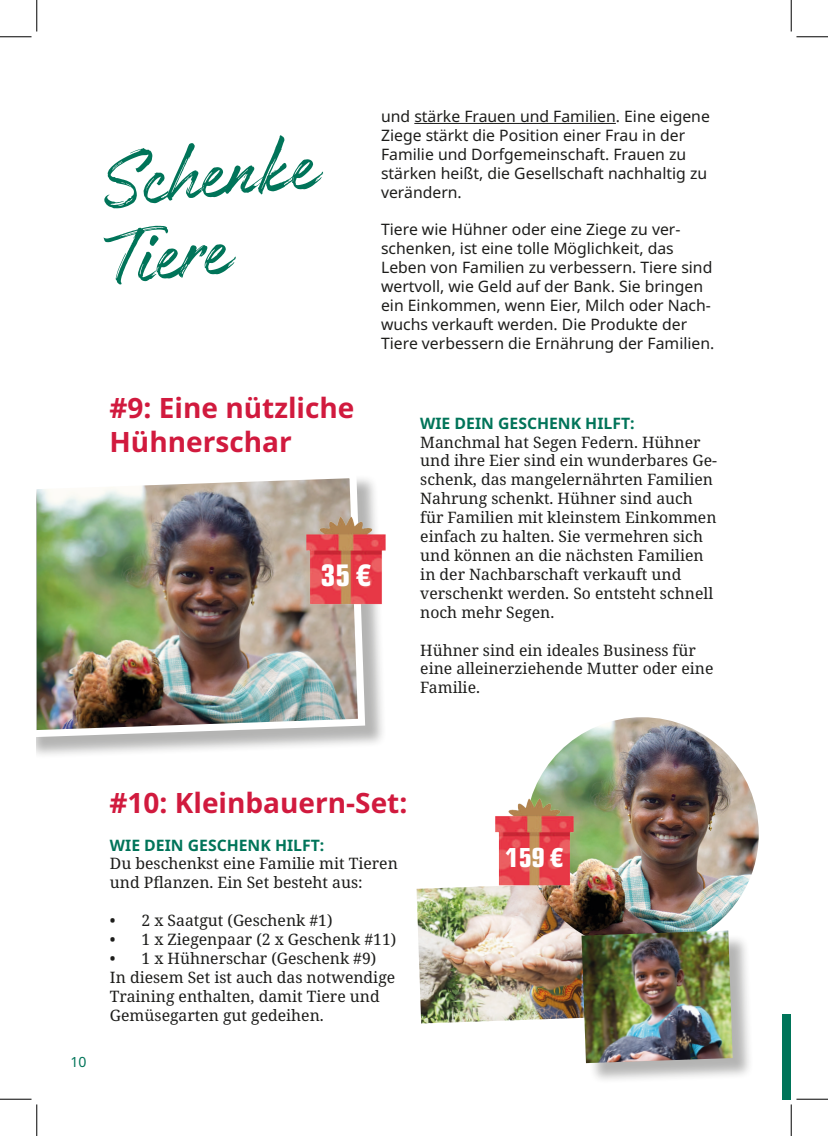
<style>
.page{position:relative;width:828px;height:1136px;background:#fff}
.page>*{position:absolute;margin:0;border:0;box-sizing:border-box;transform-origin:0 0}
.t1{font:87.5px/77px "Authenia Textured";color:#007459}
.t2{font:700 condensed 29.75px "Eurostile LT Pro";color:#fff}
.t3{font:700 28px/33.6px "Noto Sans";color:#d11a3e}
.t4{font:700 condensed 26.25px "Eurostile LT Pro";color:#fff}
.t5{font:15.75px/18.9px "Noto Serif";color:#1d1d1b}
.t6{font:15.75px/18.9px "Noto Sans";color:#1d1d1b}
.t7{font:700 15.75px "Noto Sans";color:#007459}
.t8{font:14px "Noto Sans";color:#007459}
</style>
<div class="page">
<div style="left:782px;top:1013px;width:9px;height:85px;background:#007459"></div>
<div style="left:37px;top:474px;width:349px;height:284px;background:#1d1d1b;opacity:.33"></div>
<img style="left:37px;top:474px;width:332px;height:267px">
<img style="left:416px;top:886px;width:165px;height:137px">
<img style="left:525px;top:717px;width:233px;height:223px">
<div style="left:584px;top:933px;width:170px;height:151px;background:#1d1d1b;opacity:.33"></div>
<img style="left:581px;top:930px;width:151px;height:132px">
<hr style="left:414px;top:123px;width:202px;height:1px;background:#1d1d1b">
<img style="left:300px;top:501px;width:86px;height:137px">
<img style="left:488px;top:783px;width:89px;height:136px">
<hr style="left:0;top:36px;width:32px;height:1px;background:#000">
<hr style="left:796px;top:36px;width:32px;height:1px;background:#000">
<hr style="left:0;top:1098px;width:32px;height:1px;background:#000">
<hr style="left:796px;top:1098px;width:32px;height:1px;background:#000">
<hr style="left:36px;top:0;width:1px;height:31px;background:#000">
<hr style="left:36px;top:1104px;width:1px;height:31px;background:#000">
<hr style="left:790px;top:0;width:1px;height:31px;background:#000">
<hr style="left:790px;top:1104px;width:1px;height:31px;background:#000">
<h1 class="t1" style="left:99px;top:156px;width:215px;rotate:-5deg">Schenke<br>Tiere</h1>
<p class="t6" style="left:381px;top:108px;width:330px">und stärke Frauen und Familien. Eine eigene Ziege stärkt die Position einer Frau in der Familie und Dorfgemeinschaft. Frauen zu stärken heißt, die Gesellschaft nachhaltig zu verändern.</p>
<p class="t6" style="left:381px;top:222px;width:335px">Tiere wie Hühner oder eine Ziege zu ver&shy;schenken, ist eine tolle Möglichkeit, das Leben von Familien zu verbessern. Tiere sind wertvoll, wie Geld auf der Bank. Sie bringen ein Einkommen, wenn Eier, Milch oder Nach&shy;wuchs verkauft werden. Die Produkte der Tiere verbessern die Ernährung der Familien.</p>
<h3 class="t3" style="left:109px;top:394px;width:246px">#9: Eine nützliche<br>Hühnerschar</h3>
<h2 class="t2" style="left:321px;top:564px;width:52px">35€</h2>
<p class="t7" style="left:420px;top:416px;width:216px">WIE DEIN GESCHENK HILFT:</p>
<p class="t5" style="left:420px;top:434px;width:298px">Manchmal hat Segen Federn. Hühner und ihre Eier sind ein wunderbares Ge&shy;schenk, das mangelernährten Familien Nahrung schenkt. Hühner sind auch für Familien mit kleinstem Einkommen einfach zu halten. Sie vermehren sich und können an die nächsten Familien in der Nachbarschaft verkauft und verschenkt werden. So entsteht schnell noch mehr Segen.</p>
<p class="t5" style="left:420px;top:641px;width:295px">Hühner sind ein ideales Business für eine alleinerziehende Mutter oder eine<br>Familie.</p>
<p class="t8" style="left:70px;top:1056px;width:18px">10</p>
<h3 class="t3" style="left:109px;top:788px;width:299px">#10: Kleinbauern-Set:</h3>
<p class="t7" style="left:110px;top:838px;width:216px">WIE DEIN GESCHENK HILFT:</p>
<p class="t5" style="left:110px;top:855px;width:289px">Du beschenkst eine Familie mit Tieren und Pflanzen. Ein Set besteht aus:</p>
<p class="t5" style="left:110px;top:912px;width:224px">• 2 x Saatgut (Geschenk #1)</p>
<p class="t5" style="left:110px;top:931px;width:288px">• 1 x Ziegenpaar (2 x Geschenk #11)</p>
<p class="t5" style="left:110px;top:950px;width:287px">• 1 x Hühnerschar (Geschenk #9)<br>In diesem Set ist auch das notwendige Training enthalten, damit Tiere und Gemüsegarten gut gedeihen.</p>
<h3 class="t4" style="left:505px;top:847px;width:59px">159 €</h3>
</div>
